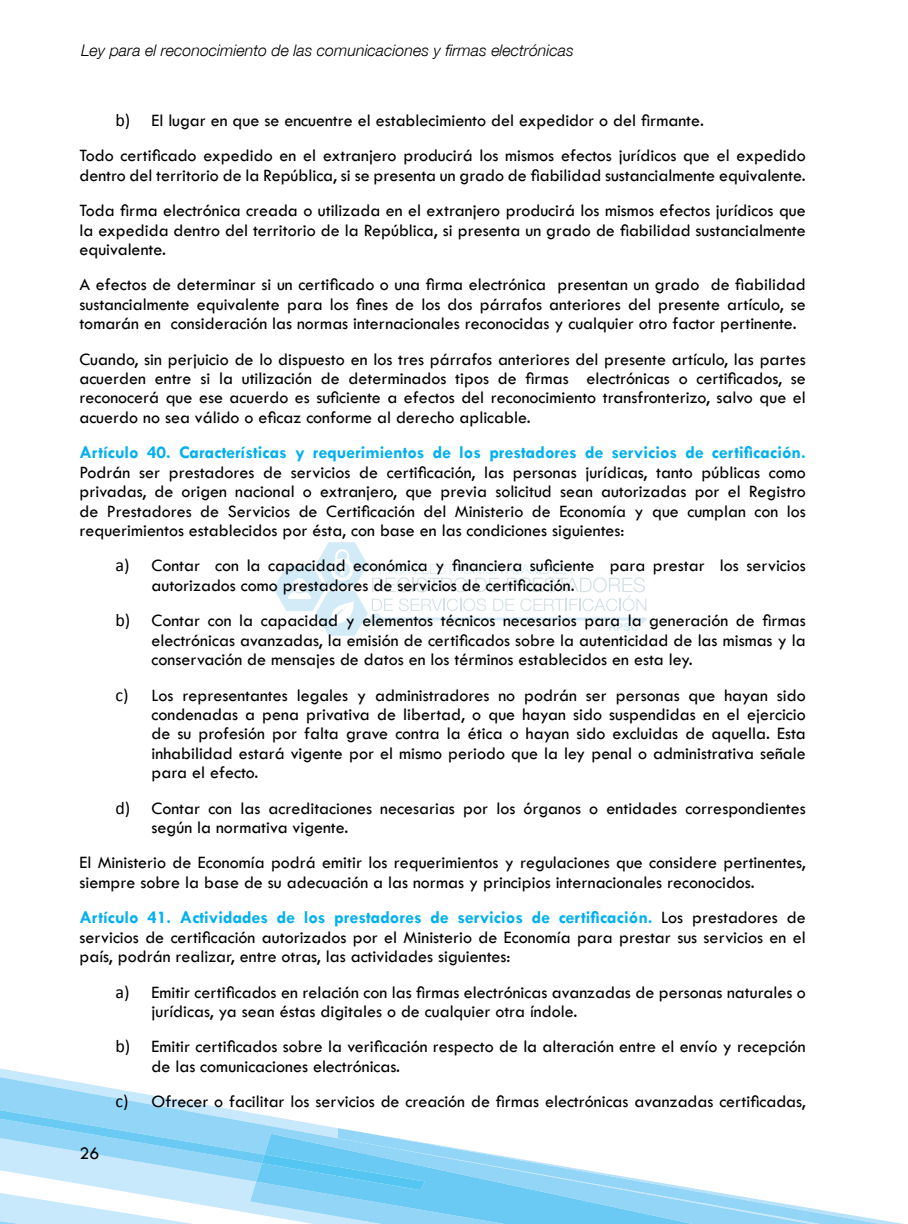
<style>
.page{position:relative;width:908px;height:1224px;background:#fff}
.page>*{position:absolute;margin:0;border:0;box-sizing:border-box;transform-origin:0 0}
.t1{font:18px/19.4px "Tw Cen";color:#000}
.t2{font:700 18px "Tw Cen";color:#00b0f0}
.t3{font:italic 300 16px "Helvetica Neue";color:#000}
.s1{font-family:"Calibri"}
.s2{font-weight:700;color:#00b0f0}
</style>
<div class="page">
<svg style="left:0;top:1074px;width:217px;height:33px"></svg>
<svg style="left:0;top:1107px;width:338px;height:117px"></svg>
<svg style="left:338px;top:1128px;width:565px;height:96px"></svg>
<svg style="left:273px;top:542px;width:373px;height:94px"></svg>
<p class="t3" style="left:81px;top:41px;width:494px">Ley para el reconocimiento de las comunicaciones y firmas electrónicas</p>
<p class="t1" style="left:79px;top:102px;width:727px;line-height:35.4px;text-indent:36px"><span class="s1">b)</span> El lugar en que se encuentre el establecimiento del expedidor o del firmante.<br>Todo certificado expedido en el extranjero producirá los mismos efectos jurídicos que el expedido</p>
<p class="t1" style="left:79px;top:157px;width:727px;line-height:35.4px">dentro del territorio de la República, si se presenta un grado de fiabilidad sustancialmente equivalente.<br>Toda firma electrónica creada o utilizada en el extranjero producirá los mismos efectos jurídicos que</p>
<p class="t1" style="left:79px;top:220px;width:727px">la expedida dentro del territorio de la República, si presenta un grado de fiabilidad sustancialmente equivalente.</p>
<p class="t1" style="left:79px;top:275px;width:727px;text-align:justify">A efectos de determinar si un certificado o una firma electrónica presentan un grado de fiabilidad sustancialmente equivalente para los fines de los dos párrafos anteriores del presente artículo, se tomarán en consideración las normas internacionales reconocidas y cualquier otro factor pertinente.</p>
<p class="t1" style="left:79px;top:349px;width:727px;text-align:justify">Cuando, sin perjuicio de lo dispuesto en los tres párrafos anteriores del presente artículo, las partes acuerden entre si la utilización de determinados tipos de firmas electrónicas o certificados, se reconocerá que ese acuerdo es suficiente a efectos del reconocimiento transfronterizo, salvo que el acuerdo no sea válido o eficaz conforme al derecho aplicable.</p>
<p class="t2" style="left:79px;top:442px;width:727px">Artículo 40. Características y requerimientos de los prestadores de servicios de certificación.</p>
<p class="t1" style="left:79px;top:462px;width:727px;text-align:justify">Podrán ser prestadores de servicios de certificación, las personas jurídicas, tanto públicas como privadas, de origen nacional o extranjero, que previa solicitud sean autorizadas por el Registro de Prestadores de Servicios de Certificación del Ministerio de Economía y que cumplan con los requerimientos establecidos por ésta, con base en las condiciones siguientes:</p>
<p class="t1" style="left:151px;top:556px;width:655px;text-indent:-36px"><span class="s1">a)</span> Contar con la capacidad económica y financiera suficiente para prestar los servicios autorizados como prestadores de servicios de certificación.</p>
<p class="t1" style="left:151px;top:611px;width:655px;text-align:justify;text-indent:-36px"><span class="s1">b)</span> Contar con la capacidad y elementos técnicos necesarios para la generación de firmas electrónicas avanzadas, la emisión de certificados sobre la autenticidad de las mismas y la conservación de mensajes de datos en los términos establecidos en esta ley.</p>
<p class="t1" style="left:151px;top:685px;width:655px;text-align:justify;text-indent:-36px"><span class="s1">c)</span> Los representantes legales y administradores no podrán ser personas que hayan sido condenadas a pena privativa de libertad, o que hayan sido suspendidas en el ejercicio de su profesión por falta grave contra la ética o hayan sido excluidas de aquella. Esta inhabilidad estará vigente por el mismo periodo que la ley penal o administrativa señale para el efecto.</p>
<p class="t1" style="left:151px;top:798px;width:655px;text-indent:-36px"><span class="s1">d)</span> Contar con las acreditaciones necesarias por los órganos o entidades correspondientes según la normativa vigente.</p>
<p class="t1" style="left:79px;top:853px;width:727px">El Ministerio de Economía podrá emitir los requerimientos y regulaciones que considere pertinentes, siempre sobre la base de su adecuación a las normas y principios internacionales reconocidos.</p>
<p class="t1" style="left:79px;top:908px;width:727px;text-align:justify"><span class="s2">Artículo 41. Actividades de los prestadores de servicios de certificación.</span> Los prestadores de servicios de certificación autorizados por el Ministerio de Economía para prestar sus servicios en el país, podrán realizar, entre otras, las actividades siguientes:</p>
<p class="t1" style="left:151px;top:982px;width:655px;text-indent:-36px"><span class="s1">a)</span> Emitir certificados en relación con las firmas electrónicas avanzadas de personas naturales o jurídicas, ya sean éstas digitales o de cualquier otra índole.</p>
<p class="t1" style="left:151px;top:1037px;width:655px;text-indent:-36px"><span class="s1">b)</span> Emitir certificados sobre la verificación respecto de la alteración entre el envío y recepción de las comunicaciones electrónicas.</p>
<p class="t1" style="left:115px;top:1092px;width:691px"><span class="s1">c)</span> Ofrecer o facilitar los servicios de creación de firmas electrónicas avanzadas certificadas,</p>
<p class="t1" style="left:79px;top:1144px;width:21px">26</p>
</div>
